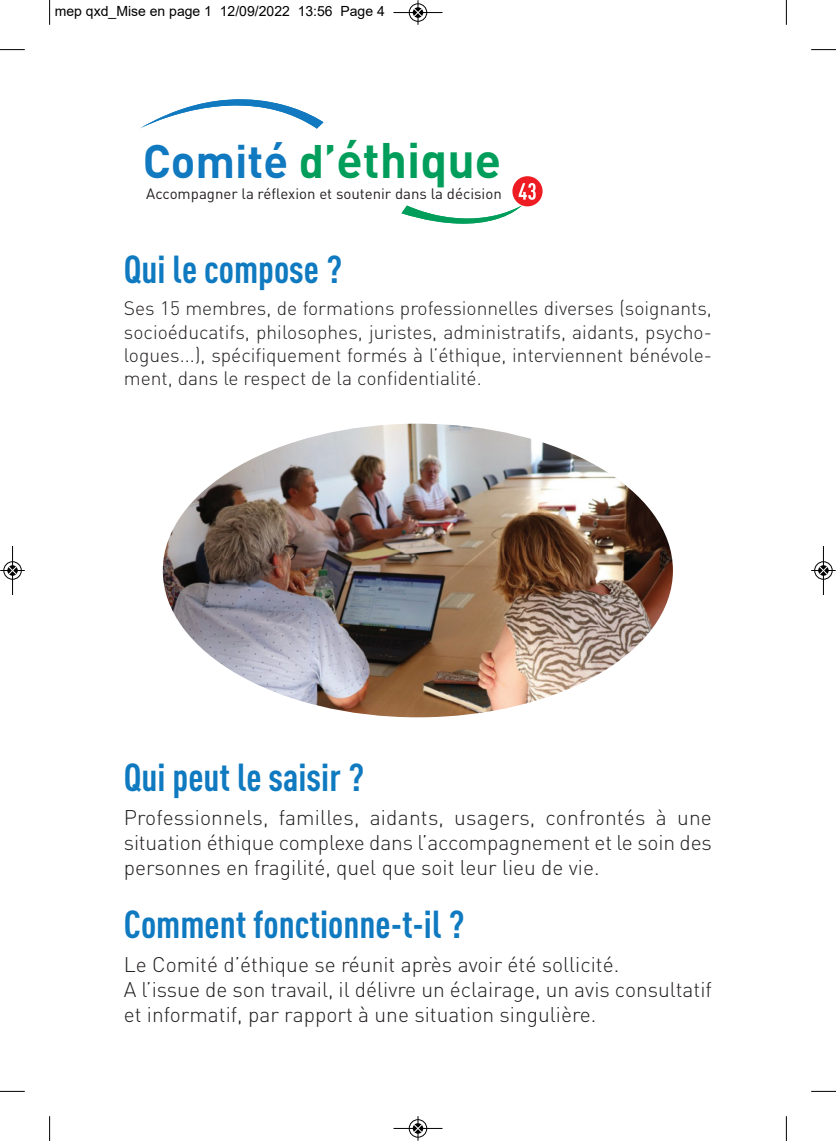
<style>
.page{position:relative;width:836px;height:1141px;background:#fff}
.page>*{position:absolute;margin:0;border:0;box-sizing:border-box;transform-origin:0 0}
.t1{font:700 49.18px "DINOT";color:#009e5a}
.t2{font:700 38.5px "DIN Cond";color:#107ac0}
.t3{font:300 21px/25.2px "DIN";color:#231f20;text-align:justify}
.t4{font:300 19.25px/23.1px "DIN";color:#231f20;text-align:justify}
.t5{font:14.88px "DINOT";color:#231f20}
.t6{font:14px "Arial";color:#000}
.s1{font-size:46.38px;color:#1079bf}
.s2{font-size:46.38px}
</style>
<div class="page">
<svg style="left:140px;top:99px;width:183px;height:30px"></svg>
<svg style="left:401px;top:206px;width:121px;height:18px"></svg>
<div style="left:512px;top:176px;width:30px;height:30px;background:#ee1d23;border-radius:50%"></div>
<svg style="left:519px;top:183px;width:17px;height:17px"></svg>
<img style="left:163px;top:424px;width:510px;height:293px;border-radius:50%">
<svg style="left:49px;top:0;width:1px;height:25px"></svg>
<svg style="left:0;top:49px;width:25px;height:1px"></svg>
<svg style="left:786px;top:0;width:1px;height:25px"></svg>
<svg style="left:811px;top:49px;width:25px;height:1px"></svg>
<svg style="left:49px;top:1116px;width:1px;height:25px"></svg>
<svg style="left:0;top:1091px;width:25px;height:1px"></svg>
<svg style="left:786px;top:1116px;width:1px;height:25px"></svg>
<svg style="left:811px;top:1091px;width:25px;height:1px"></svg>
<div style="left:409px;top:3px;width:18px;height:19px;border:1px solid #fff;border-radius:50%"></div>
<hr style="left:393px;top:12px;width:49px;height:1px;background:#000">
<div style="left:409px;top:4px;width:18px;height:18px;border:1px solid #000;border-radius:50%"></div>
<svg style="left:413px;top:0;width:9px;height:25px"></svg>
<div style="left:409px;top:1119px;width:18px;height:19px;border:1px solid #fff;border-radius:50%"></div>
<hr style="left:393px;top:1128px;width:49px;height:1px;background:#000">
<div style="left:409px;top:1119px;width:18px;height:18px;border:1px solid #000;border-radius:50%"></div>
<svg style="left:413px;top:1116px;width:9px;height:25px"></svg>
<div style="left:3px;top:561px;width:19px;height:19px;border:1px solid #fff;border-radius:50%"></div>
<hr style="left:12px;top:546px;width:1px;height:49px;background:#000">
<div style="left:4px;top:562px;width:18px;height:17px;border:1px solid #000;border-radius:50%"></div>
<svg style="left:0;top:566px;width:25px;height:9px"></svg>
<div style="left:814px;top:561px;width:19px;height:19px;border:1px solid #fff;border-radius:50%"></div>
<hr style="left:823px;top:546px;width:1px;height:49px;background:#000">
<div style="left:814px;top:562px;width:18px;height:17px;border:1px solid #000;border-radius:50%"></div>
<svg style="left:811px;top:566px;width:25px;height:9px"></svg>
<p class="t6" style="left:55px;top:3px;width:331px">mep qxd_Mise en page 1 12/09/2022 13:56 Page 4</p>
<p class="t1" style="left:143px;top:133px;width:360px"><span class="s1">Comité</span> <span class="s2">d’</span>éthique</p>
<p class="t5" style="left:146px;top:187px;width:357px">Accompagner la réflexion et soutenir dans la décision</p>
<p class="t2" style="left:124px;top:256px;width:220px">Qui le compose ?</p>
<p class="t4" style="left:124px;top:299px;width:590px">Ses 15 membres, de formations professionnelles diverses (soignants, socioéducatifs, philosophes, juristes, administratifs, aidants, psycho&shy;logues...), spécifiquement formés à l’éthique, interviennent bénévole&shy;ment, dans le respect de la confidentialité.</p>
<p class="t2" style="left:124px;top:764px;width:242px">Qui peut le saisir ?</p>
<p class="t3" style="left:124px;top:807px;width:590px">Professionnels, familles, aidants, usagers, confrontés à une situation éthique complexe dans l’accompagnement et le soin des personnes en fragilité, quel que soit leur lieu de vie.</p>
<p class="t2" style="left:124px;top:911px;width:342px">Comment fonctionne-t-il ?</p>
<p class="t3" style="left:124px;top:954px;width:497px">Le Comité d’éthique se réunit après avoir été sollicité.</p>
<p class="t3" style="left:124px;top:979px;width:590px">A l’issue de son travail, il délivre un éclairage, un avis consultatif et informatif, par rapport à une situation singulière.</p>
</div>
